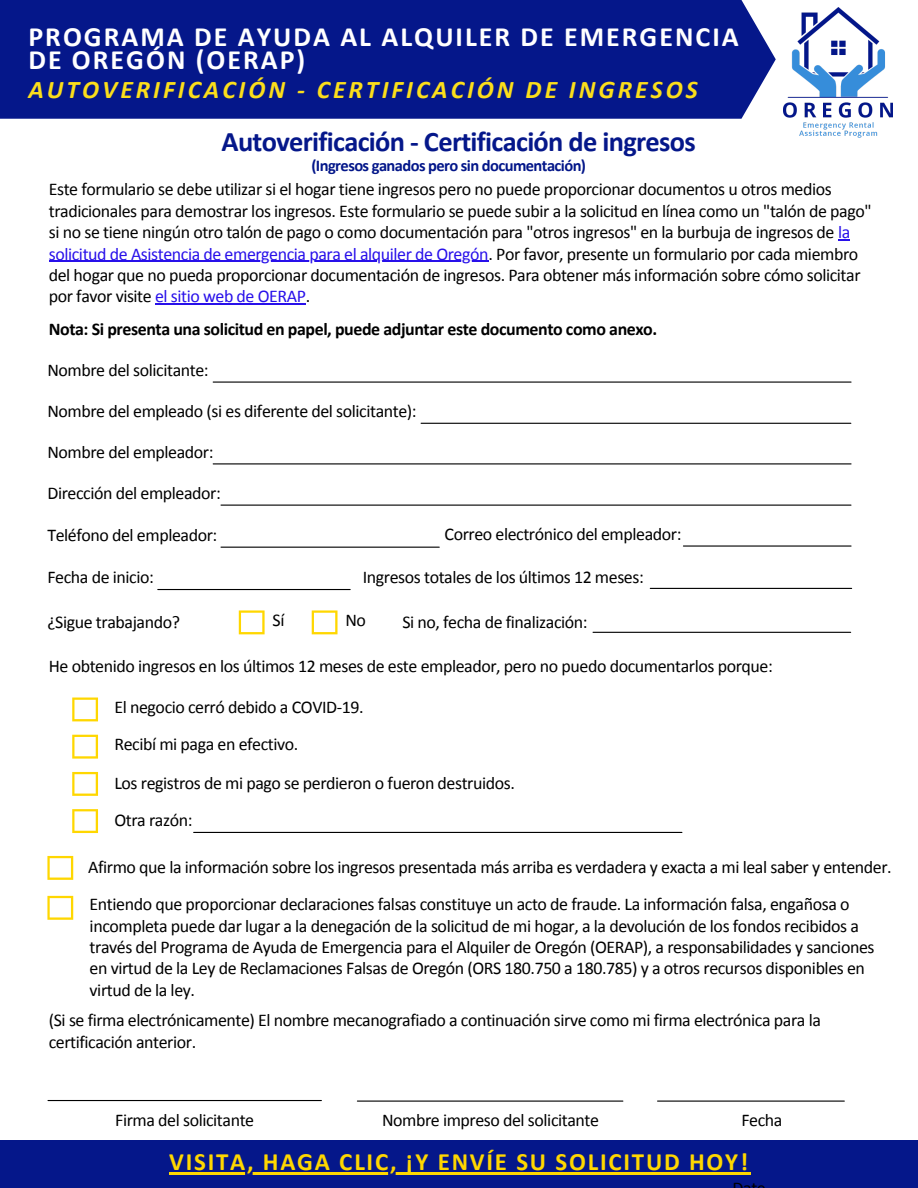
<style>
.page{position:relative;width:918px;height:1188px;background:#fff}
.page>*{position:absolute;margin:0;border:0;box-sizing:border-box;transform-origin:0 0}
.t1{font:700 28.35px "Calibri";letter-spacing:-.025em;color:#05178a}
.t2{font:700 27.9px/23.7px "Calibri";letter-spacing:.07em;color:#fff}
.t3{font:italic 700 25.5px "Calibri";letter-spacing:.12em;color:#fbde1b}
.t4{font:700 24.9px "Calibri";letter-spacing:.07em;color:#ffd700}
.t5{font:17.85px/21.3px "Calibri";letter-spacing:-.025em;color:#000}
.t6{font:700 17.85px "Calibri";letter-spacing:-.025em;color:#000}
.t7{font:700 16.5px "Calibri";letter-spacing:-.035em;color:#031689}
.s1{color:#2810ea}
</style>
<div class="page">
<div style="left:0;top:0;width:776px;height:119px;background:#05178a"></div>
<img style="left:784px;top:8px;width:109px;height:129px">
<div style="left:0;top:1140px;width:918px;height:48px;background:#05178a"></div>
<svg style="left:838px;top:239px;width:12px;height:1px"></svg>
<hr style="left:49px;top:261px;width:440px;height:1px;background:#2810ea">
<hr style="left:155px;top:303px;width:151px;height:2px;background:#2810ea">
<hr style="left:213px;top:382px;width:638px;height:1px;background:#000">
<hr style="left:421px;top:423px;width:430px;height:1px;background:#000">
<hr style="left:213px;top:463px;width:638px;height:1px;background:#000">
<hr style="left:221px;top:505px;width:630px;height:1px;background:#000">
<hr style="left:221px;top:547px;width:218px;height:1px;background:#000">
<hr style="left:683px;top:545px;width:168px;height:2px;background:#000">
<hr style="left:158px;top:589px;width:192px;height:1px;background:#000">
<hr style="left:650px;top:588px;width:202px;height:1px;background:#000">
<hr style="left:593px;top:632px;width:258px;height:1px;background:#000">
<svg style="left:239px;top:610px;width:26px;height:24px"></svg>
<svg style="left:312px;top:610px;width:26px;height:24px"></svg>
<hr style="left:48px;top:1100px;width:273px;height:1px;background:#000">
<hr style="left:658px;top:1101px;width:186px;height:1px;background:#000">
<hr style="left:357px;top:1101px;width:266px;height:1px;background:#000">
<svg style="left:72px;top:698px;width:26px;height:23px"></svg>
<svg style="left:72px;top:735px;width:26px;height:24px"></svg>
<svg style="left:72px;top:772px;width:26px;height:24px"></svg>
<svg style="left:72px;top:809px;width:26px;height:24px"></svg>
<hr style="left:194px;top:832px;width:488px;height:1px;background:#000">
<svg style="left:47px;top:856px;width:26px;height:24px"></svg>
<svg style="left:47px;top:896px;width:26px;height:24px"></svg>
<hr style="left:169px;top:1172px;width:582px;height:2px;background:#ffd700">
<p class="t2" style="left:28px;top:27px;width:712px">PROGRAMA DE AYUDA AL ALQUILER DE EMERGENCIA<br>DE OREGÓN (OERAP)</p>
<p class="t3" style="left:28px;top:79px;width:671px">AUTOVERIFICACIÓN - CERTIFICACIÓN DE INGRESOS</p>
<p class="t1" style="left:222px;top:130px;width:476px">Autoverificación - Certificación de ingresos</p>
<p class="t7" style="left:311px;top:159px;width:276px">(Ingresos ganados pero sin documentación)</p>
<p class="t5" style="left:49px;top:180px;width:824px">Este formulario se debe utilizar si el hogar tiene ingresos pero no puede proporcionar documentos u otros medios tradicionales para demostrar los ingresos. Este formulario se puede subir a la solicitud en línea como un "talón de pago" si no se tiene ningún otro talón de pago o como documentación para "otros ingresos" en la burbuja de ingresos de <span class="s1">la solicitud de Asistencia de emergencia para el alquiler de Oregón</span>. Por favor, presente un formulario por cada miembro del hogar que no pueda proporcionar documentación de ingresos. Para obtener más información sobre cómo solicitar por favor visite <span class="s1">el sitio web de OERAP</span>.</p>
<p class="t6" style="left:49px;top:322px;width:610px">Nota: Si presenta una solicitud en papel, puede adjuntar este documento como anexo.</p>
<p class="t5" style="left:47px;top:361px;width:163px">Nombre del solicitante:</p>
<p class="t5" style="left:47px;top:402px;width:371px">Nombre del empleado (si es diferente del solicitante):</p>
<p class="t5" style="left:47px;top:443px;width:168px">Nombre del empleador:</p>
<p class="t5" style="left:47px;top:484px;width:175px">Dirección del empleador:</p>
<p class="t5" style="left:47px;top:526px;width:171px">Teléfono del empleador:</p>
<p class="t5" style="left:445px;top:525px;width:238px">Correo electrónico del empleador:</p>
<p class="t5" style="left:47px;top:568px;width:108px">Fecha de inicio:</p>
<p class="t5" style="left:363px;top:568px;width:282px">Ingresos totales de los últimos 12 meses:</p>
<p class="t5" style="left:47px;top:613px;width:134px">¿Sigue trabajando?</p>
<p class="t5" style="left:273px;top:611px;width:13px">Sí</p>
<p class="t5" style="left:345px;top:611px;width:22px">No</p>
<p class="t5" style="left:402px;top:613px;width:187px">Si no, fecha de finalización:</p>
<p class="t5" style="left:49px;top:657px;width:726px">He obtenido ingresos en los últimos 12 meses de este empleador, pero no puedo documentarlos porque:</p>
<p class="t5" style="left:114px;top:698px;width:251px">El negocio cerró debido a COVID-19.</p>
<p class="t5" style="left:114px;top:735px;width:185px">Recibí mi paga en efectivo.</p>
<p class="t5" style="left:114px;top:774px;width:402px">Los registros de mi pago se perdieron o fueron destruidos.</p>
<p class="t5" style="left:114px;top:811px;width:80px">Otra razón:</p>
<p class="t5" style="left:88px;top:858px;width:805px">Afirmo que la información sobre los ingresos presentada más arriba es verdadera y exacta a mi leal saber y entender.</p>
<p class="t5" style="left:90px;top:895px;width:786px">Entiendo que proporcionar declaraciones falsas constituye un acto de fraude. La información falsa, engañosa o incompleta puede dar lugar a la denegación de la solicitud de mi hogar, a la devolución de los fondos recibidos a través del Programa de Ayuda de Emergencia para el Alquiler de Oregón (OERAP), a responsabilidades y sanciones en virtud de la Ley de Reclamaciones Falsas de Oregón (ORS 180.750 a 180.785) y a otros recursos disponibles en virtud de la ley.</p>
<p class="t5" style="left:49px;top:1011px;width:774px">(Si se firma electrónicamente) El nombre mecanografiado a continuación sirve como mi firma electrónica para la certificación anterior.</p>
<p class="t5" style="left:115px;top:1111px;width:140px">Firma del solicitante</p>
<p class="t5" style="left:382px;top:1111px;width:219px">Nombre impreso del solicitante</p>
<p class="t5" style="left:741px;top:1111px;width:43px">Fecha</p>
<p class="t4" style="left:169px;top:1151px;width:580px">VISITA, HAGA CLIC, ¡Y ENVÍE SU SOLICITUD HOY!</p>
</div>
